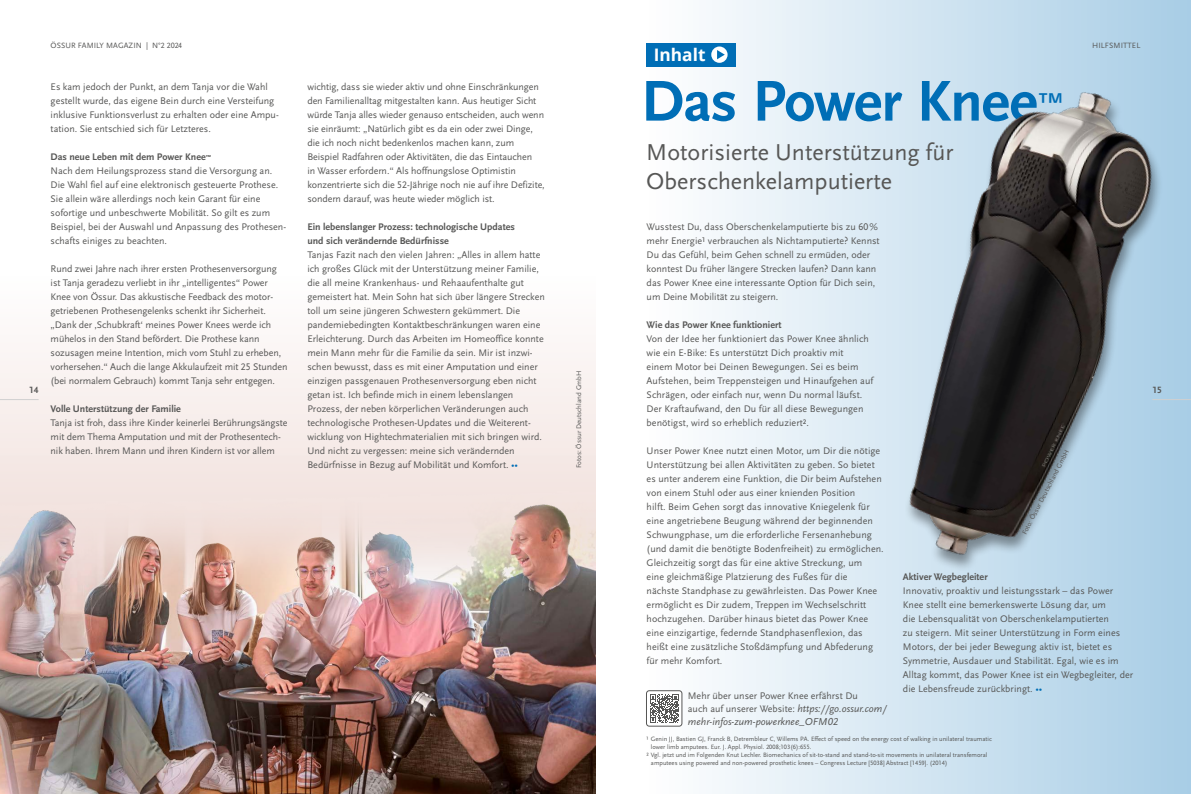
<style>
.page{position:relative;width:1191px;height:794px;background:#fff}
.page>*{position:absolute;margin:0;border:0;box-sizing:border-box;transform-origin:0 0}
.t1{font:700 60px "Scala Sans Pro";letter-spacing:-.02em;color:#006eb6}
.t2{font:24px/28.8px "Scala Sans Pro";color:#575756}
.t3{font:700 17.3px "Open Sans";color:#fff}
.t4{font:italic 10.5px "Scala Sans OT";color:#575756}
.t5{font:10px/14px "Scala Sans OT";color:#575756}
.t6{font:10px/14px "Scala Sans Pro";letter-spacing:.005em;color:#575756}
.t7{font:700 10px/14px "Scala Sans OT";color:#575756}
.t8{font:700 10px "Scala Sans Pro";color:#575756}
.t9{font:700 9.5px "Scala Sans Pro";color:#575756}
.t10{font:8px "Scala Sans OT";letter-spacing:.01em;color:#575756}
.t11{font:7px "Scala Sans OT";color:#575756}
.t12{font:6.5px "Scala Sans Pro";color:#575756}
.s1{font-weight:400;font-size:30px}
.s2{color:#006eb6}
.s3{font-weight:700}
.s4{font-weight:700;font-size:6px}
.s5{font-family:"Scala Sans OT";color:#006eb6}
.s6{font-style:italic;font-size:10.5px}
</style>
<div class="page">
<div style="left:646px;top:0;width:545px;height:794px;background:linear-gradient(to right,#fffefe,#a8cde6)"></div>
<div style="left:646px;top:43px;width:89px;height:23px;background:#006eb6"></div>
<svg style="left:711px;top:46px;width:16px;height:17px"></svg>
<svg style="left:717px;top:50px;width:8px;height:9px"></svg>
<div style="left:0;top:276px;width:595px;height:416px;background:#faf4f2"></div>
<img style="left:0;top:455px;width:595px;height:339px">
<div style="left:646px;top:690px;width:36px;height:36px;background:#fff;border-radius:3px"></div>
<svg style="left:650px;top:694px;width:28px;height:29px"></svg>
<div style="left:646px;top:690px;width:36px;height:36px;border:1px solid #575756;border-radius:3px"></div>
<img style="left:840px;top:42px;width:351px;height:565px">
<hr style="left:0;top:399px;width:39px;height:1px;background:#d0d0d0">
<hr style="left:1152px;top:399px;width:39px;height:1px;background:#d0d0d0">
<p class="t10" style="left:51px;top:41px;width:133px">ÖSSUR FAMILY MAGAZIN | N°2 2024</p>
<p class="t10" style="left:1092px;top:41px;width:50px">HILFSMITTEL</p>
<h3 class="t3" style="left:654px;top:43px;width:53px">Inhalt</h3>
<h1 class="t1" style="left:641px;top:67px;width:424px">Das Power Knee<span class="s1">™</span></h1>
<p class="t5" style="left:307px;top:80px;width:239px">wichtig, dass sie wieder aktiv und ohne Einschränkungen den Familienalltag mitgestalten kann. Aus heutiger Sicht würde Tanja alles wieder genauso entscheiden, auch wenn sie einräumt: „Natürlich gibt es da ein oder zwei Dinge, die ich noch nicht bedenkenlos machen kann, zum Beispiel Radfahren oder Aktivitäten, die das Eintauchen<br>in Wasser erfordern.“ Als hoffnungslose Optimistin konzentrierte sich die 52-Jährige noch nie auf ihre Defizite, sondern darauf, was heute wieder möglich ist.</p>
<p class="t7" style="left:307px;top:220px;width:209px">Ein lebenslanger Prozess: technologische Updates und sich verändernde Bedürfnisse</p>
<p class="t5" style="left:307px;top:248px;width:239px">Tanjas Fazit nach den vielen Jahren: „Alles in allem hatte ich großes Glück mit der Unterstützung meiner Familie, die all meine Krankenhaus- und Rehaaufenthalte gut gemeistert hat. Mein Sohn hat sich über längere Strecken toll um seine jüngeren Schwestern gekümmert. Die pandemiebedingten Kontaktbeschränkungen waren eine Erleichterung. Durch das Arbeiten im Homeoffice konnte mein Mann mehr für die Familie da sein. Mir ist inzwi&shy;schen bewusst, dass es mit einer Amputation und einer einzigen passgenauen Prothesenversorgung eben nicht getan ist. Ich befinde mich in einem lebenslangen Prozess, der neben körperlichen Veränderungen auch technologische Prothesen-Updates und die Weiterent&shy;wicklung von Hightechmaterialien mit sich bringen wird.<br>Und nicht zu vergessen: meine sich verändernden Bedürfnisse in Bezug auf Mobilität und Komfort. <span class="s2">••</span></p>
<p class="t5" style="left:51px;top:80px;width:230px">Es kam jedoch der Punkt, an dem Tanja vor die Wahl gestellt wurde, das eigene Bein durch eine Versteifung inklusive Funktionsverlust zu erhalten oder eine Ampu&shy;tation. Sie entschied sich für Letzteres.</p>
<p class="t5" style="left:51px;top:150px;width:237px"><span class="s3">Das neue Leben mit dem Power Knee</span><span class="s4">™<br></span>Nach dem Heilungsprozess stand die Versorgung an.<br>Die Wahl fiel auf eine elektronisch gesteuerte Prothese.<br>Sie allein wäre allerdings noch kein Garant für eine sofortige und unbeschwerte Mobilität. So gilt es zum Beispiel, bei der Auswahl und Anpassung des Prothesen&shy;schafts einiges zu beachten.</p>
<p class="t5" style="left:51px;top:262px;width:238px">Rund zwei Jahre nach ihrer ersten Prothesenversorgung ist Tanja geradezu verliebt in ihr „intelligentes“ Power Knee von Össur. Das akkustische Feedback des motor&shy;getriebenen Prothesengelenks schenkt ihr Sicherheit. „Dank der ‚Schubkraft‘ meines Power Knees werde ich mühelos in den Stand befördert. Die Prothese kann sozusagen meine Intention, mich vom Stuhl zu erheben, vorhersehen.“ Auch die lange Akkulaufzeit mit 25 Stunden (bei normalem Gebrauch) kommt Tanja sehr entgegen.</p>
<p class="t7" style="left:51px;top:402px;width:132px">Volle Unterstützung der Familie</p>
<p class="t5" style="left:51px;top:416px;width:238px">Tanja ist froh, dass ihre Kinder keinerlei Berührungsängste mit dem Thema Amputation und mit der Prothesentech&shy;nik haben. Ihrem Mann und ihren Kindern ist vor allem</p>
<h2 class="t2" style="left:646px;top:138px;width:309px">Motorisierte Unterstützung für<br>Oberschenkelamputierte</h2>
<p class="t6" style="left:646px;top:220px;width:234px">Wusstest Du, dass Oberschenkelamputierte bis zu 60% mehr Energie¹ verbrauchen als Nichtamputierte? Kennst Du das Gefühl, beim Gehen schnell zu ermüden, oder konntest Du früher längere Strecken laufen? Dann kann das Power Knee eine interessante Option für Dich sein, um Deine Mobilität zu steigern.</p>
<p class="t8" style="left:646px;top:319px;width:136px">Wie das Power Knee funktioniert</p>
<p class="t6" style="left:646px;top:332px;width:228px">Von der Idee her funktioniert das Power Knee ähnlich wie ein E-Bike: Es unterstützt Dich proaktiv mit<br>einem Motor bei Deinen Bewegungen. Sei es beim Aufstehen, beim Treppensteigen und Hinaufgehen auf Schrägen, oder einfach nur, wenn Du normal läufst.<br>Der Kraftaufwand, den Du für all diese Bewegungen benötigst, wird so erheblich reduziert².</p>
<p class="t6" style="left:646px;top:444px;width:239px">Unser Power Knee nutzt einen Motor, um Dir die nötige Unterstützung bei allen Aktivitäten zu geben. So bietet es unter anderem eine Funktion, die Dir beim Aufstehen von einem Stuhl oder aus einer knienden Position<br>hilft. Beim Gehen sorgt das innovative Kniegelenk für eine angetriebene Beugung während der beginnenden Schwungphase, um die erforderliche Fersenanhebung (und damit die benötigte Bodenfreiheit) zu ermöglichen.<br>Gleichzeitig sorgt das für eine aktive Streckung, um<br>eine gleichmäßige Platzierung des Fußes für die<br>nächste Standphase zu gewährleisten. Das Power Knee ermöglicht es Dir zudem, Treppen im Wechselschritt hochzugehen. Darüber hinaus bietet das Power Knee eine einzigartige, federnde Standphasenflexion, das heißt eine zusätzliche Stoßdämpfung und Abfederung für mehr Komfort.</p>
<p class="t11" style="left:575px;top:468px;width:99px;rotate:-90deg">Fotos: Össur Deutschland GmbH</p>
<p class="t9" style="left:29px;top:384px;width:11px">14</p>
<p class="t9" style="left:1152px;top:384px;width:11px">15</p>
<p class="t11" style="left:1020px;top:532px;width:96px;rotate:-63deg">Foto: Össur Deutschland GmbH</p>
<p class="t8" style="left:903px;top:571px;width:86px">Aktiver Wegbegleiter</p>
<p class="t6" style="left:903px;top:584px;width:232px">Innovativ, proaktiv und leistungsstark – das Power Knee stellt eine bemerkenswerte Lösung dar, um<br>die Lebensqualität von Oberschenkelamputierten<br>zu steigern. Mit seiner Unterstützung in Form eines Motors, der bei jeder Bewegung aktiv ist, bietet es Symmetrie, Ausdauer und Stabilität. Egal, wie es im Alltag kommt, das Power Knee ist ein Wegbegleiter, der die Lebensfreude zurückbringt. <span class="s5">••</span></p>
<p class="t5" style="left:688px;top:689px;width:200px;line-height:13px">Mehr über unser Power Knee erfährst Du<br>auch auf unserer Website: <span class="s6">https://go.ossur.com/</span></p>
<p class="t4" style="left:688px;top:716px;width:152px">mehr-infos-zum-powerknee_OFM02</p>
<p class="t12" style="left:646px;top:735px;width:347px">¹ Genin JJ, Bastien GJ, Franck B, Detrembleur C, Willems PA. Effect of speed on the energy cost of walking in unilateral traumatic</p>
<p class="t12" style="left:651px;top:743px;width:162px">lower limb amputees. Eur. J. Appl. Physiol. 2008;103(6):655.</p>
<p class="t12" style="left:646px;top:751px;width:342px">² Vgl. jetzt und im Folgenden Knut Lechler. Biomechanics of sit-to-stand and stand-to-sit movements in unilateral transfemoral</p>
<p class="t12" style="left:651px;top:759px;width:298px">amputees using powered and non-powered prosthetic knees – Congress Lecture [5038] Abstract [1459]. (2014)</p>
</div>
